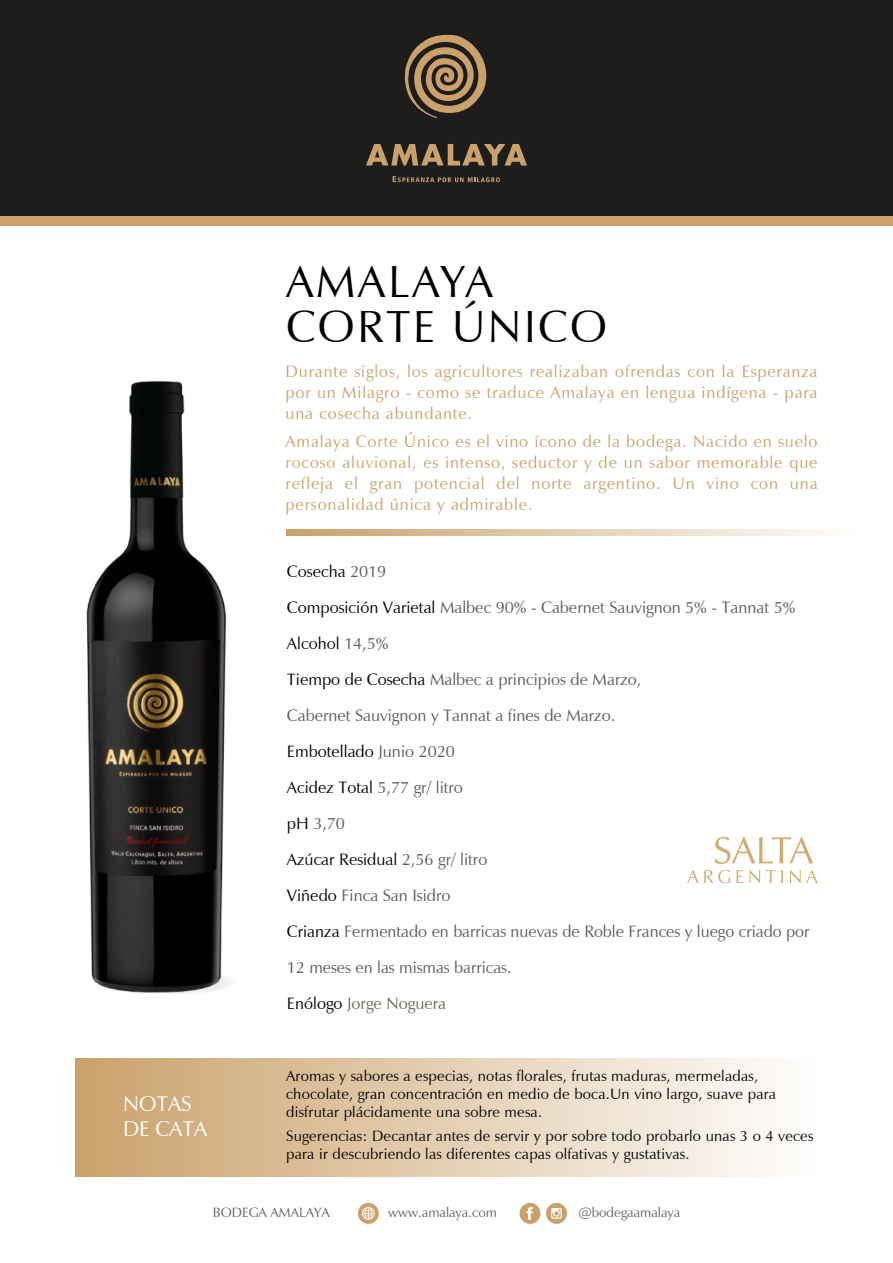
<style>
.page{position:relative;width:893px;height:1263px;background:#fff}
.page>*{position:absolute;margin:0;border:0;box-sizing:border-box;transform-origin:0 0}
.t1{font:45px/45px "Zapf Humanist 601 BT";letter-spacing:.05em;color:#000}
.t2{font:21.3px/25.5px "Zapf Humanist 601 BT";letter-spacing:-.005em;color:#fff}
.t3{font:16.5px/36px "Zapf Humanist 601 BT";color:#5c5958}
.t4{font:16.5px/21px "Zapf Humanist 601 BT";letter-spacing:.05em;color:#caa16b;text-align:justify}
.t5{font:15px/18px "Zapf Humanist 601 BT";letter-spacing:.015em;color:#000}
.t6{font:13.5px "Zapf Humanist 601 BT";color:#606060}
.s1{color:#000}
.s2{color:#6b655c}
</style>
<div class="page">
<div style="left:75px;top:1058px;width:745px;height:118px;background:linear-gradient(to right,#caa16b,#fffefe)"></div>
<div style="left:0;top:0;width:893px;height:219px;background:#1d1d1b"></div>
<div style="left:0;top:216px;width:893px;height:9px;background:#caa16b"></div>
<svg style="left:366px;top:144px;width:161px;height:22px"></svg>
<svg style="left:405px;top:35px;width:81px;height:83px"></svg>
<svg style="left:393px;top:176px;width:107px;height:6px"></svg>
<svg style="left:286px;top:529px;width:538px;height:6px;background:#e2ccaf"></svg>
<svg style="left:687px;top:870px;width:43px;height:13px"></svg>
<svg style="left:736px;top:870px;width:7px;height:13px"></svg>
<svg style="left:749px;top:870px;width:11px;height:13px"></svg>
<svg style="left:766px;top:870px;width:9px;height:13px"></svg>
<svg style="left:781px;top:870px;width:2px;height:13px"></svg>
<svg style="left:790px;top:870px;width:27px;height:13px"></svg>
<svg style="left:715px;top:837px;width:98px;height:27px"></svg>
<svg style="left:520px;top:1203px;width:20px;height:21px"></svg>
<svg style="left:546px;top:1203px;width:21px;height:21px"></svg>
<svg style="left:358px;top:1203px;width:21px;height:21px"></svg>
<img style="left:86px;top:380px;width:141px;height:613px">
<svg style="left:105px;top:970px;width:132px;height:24px;background:#393939"></svg>
<h1 class="t1" style="left:286px;top:259px;width:322px">AMALAYA<br>CORTE ÚNICO</h1>
<p class="t4" style="left:286px;top:360px;width:534px">Durante siglos, los agricultores realizaban ofrendas con la Esperanza por un Milagro - como se traduce Amalaya en lengua indígena - para una cosecha abundante.</p>
<p class="t4" style="left:286px;top:431px;width:534px">Amalaya Corte Único es el vino ícono de la bodega. Nacido en suelo rocoso aluvional, es intenso, seductor y de un sabor memorable que refleja el gran potencial del norte argentino. Un vino con una personalidad única y admirable.</p>
<p class="t2" style="left:123px;top:1091px;width:85px">NOTAS<br>DE CATA</p>
<p class="t3" style="left:287px;top:553px;width:524px"><span class="s1">Cosecha</span> 2019<br><span class="s1">Composición Varietal</span> Malbec 90% - Cabernet Sauvignon 5% - Tannat 5%<br><span class="s1">Alcohol</span> 14,5%<br><span class="s1">Tiempo de Cosecha</span> Malbec a principios de Marzo,<br>Cabernet Sauvignon y Tannat a fines de Marzo.<br><span class="s1">Embotellado</span> Junio 2020<br><span class="s1">Acidez Total</span> 5,77 gr/ litro<br><span class="s1">pH</span> 3,70<br><span class="s1">Azúcar Residual</span> 2,56 gr/ litro<br><span class="s1">Viñedo</span> Finca San Isidro<br><span class="s1">Crianza</span> Fermentado en barricas nuevas de Roble Frances y luego criado por<br>12 meses en las mismas barricas.<br><span class="s1">Enólogo</span> <span class="s2">Jorge Noguera</span></p>
<p class="t5" style="left:286px;top:1067px;width:492px">Aromas y sabores a especias, notas florales, frutas maduras, mermeladas, chocolate, gran concentración en medio de boca.Un vino largo, suave para disfrutar plácidamente una sobre mesa.</p>
<p class="t5" style="left:286px;top:1127px;width:529px">Sugerencias: Decantar antes de servir y por sobre todo probarlo unas 3 o 4 veces para ir descubriendo las diferentes capas olfativas y gustativas.</p>
<p class="t6" style="left:213px;top:1204px;width:119px">BODEGA AMALAYA</p>
<p class="t6" style="left:388px;top:1204px;width:110px">www.amalaya.com</p>
<p class="t6" style="left:578px;top:1204px;width:103px">@bodegaamalaya</p>
</div>
